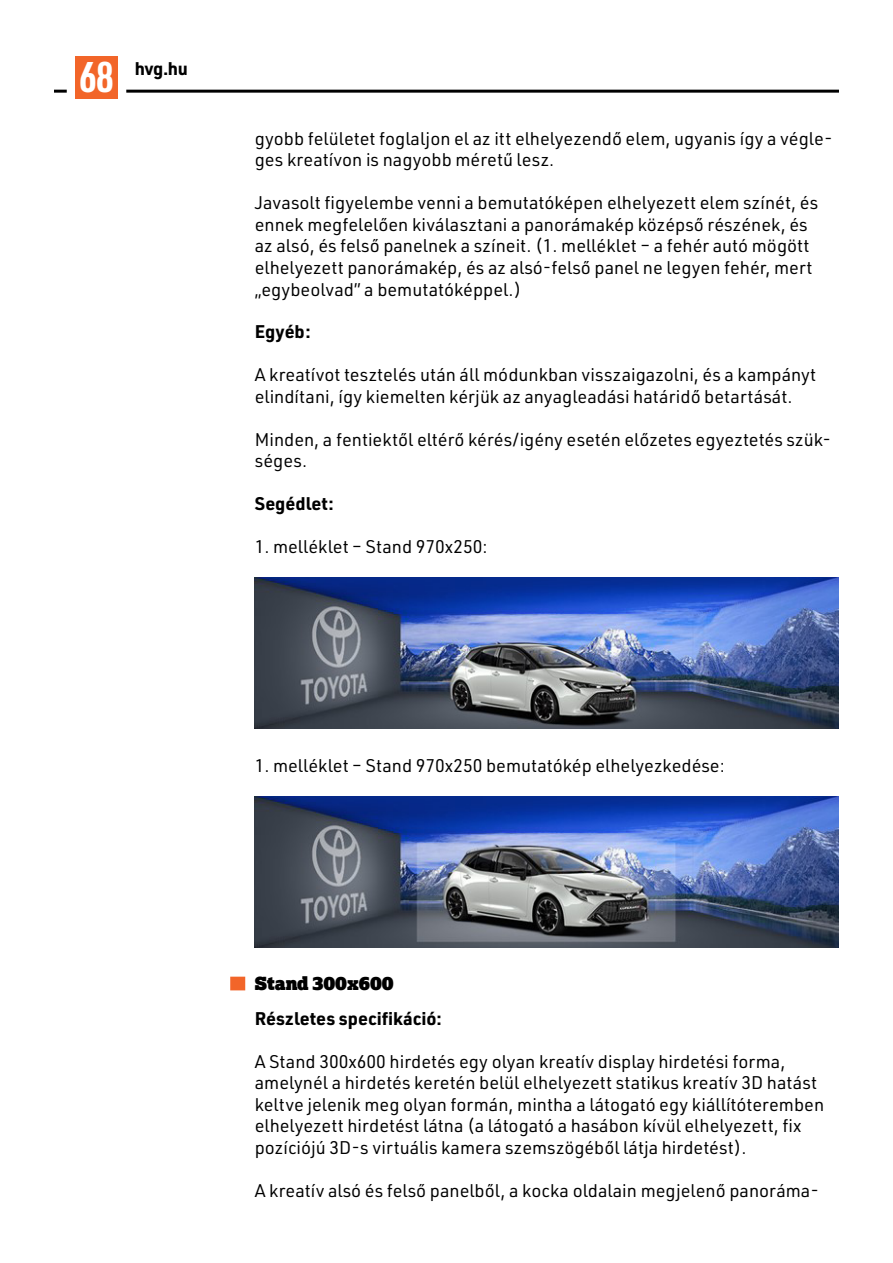
<style>
.page{position:relative;width:893px;height:1263px;background:#fff}
.page>*{position:absolute;margin:0;border:0;box-sizing:border-box;transform-origin:0 0}
.t1{font:700 42px "URWDIN Cond";color:#fff}
.t2{font:18px/21.6px "URWDIN";color:#000}
.t3{font:700 18px "URWDIN";color:#000}
.t4{font:18px "Lexia Advertising";color:#000}
</style>
<div class="page">
<hr style="left:126px;top:90px;width:713px;height:3px;background:#000">
<svg style="left:54px;top:90px;width:13px;height:3px"></svg>
<div style="left:75px;top:56px;width:43px;height:43px;background:#f26529"></div>
<div style="left:230px;top:977px;width:15px;height:13px;background:#f26529"></div>
<img style="left:255px;top:578px;width:584px;height:151px">
<img style="left:255px;top:796px;width:584px;height:151px">
<h1 class="t1" style="left:79px;top:48px;width:36px">68</h1>
<p class="t3" style="left:135px;top:56px;width:55px">hvg.hu</p>
<p class="t2" style="left:255px;top:127px;width:579px">gyobb felületet foglaljon el az itt elhelyezendő elem, ugyanis így a végle&shy;ges kreatívon is nagyobb méretű lesz.</p>
<p class="t2" style="left:255px;top:191px;width:565px">Javasolt figyelembe venni a bemutatóképen elhelyezett elem színét, és ennek megfelelően kiválasztani a panorámakép középső részének, és az alsó, és felső panelnek a színeit. (1. melléklet – a fehér autó mögött elhelyezett panorámakép, és az alsó-felső panel ne legyen fehér, mert „egybeolvad” a bemutatóképpel.)</p>
<p class="t3" style="left:255px;top:320px;width:58px">Egyéb:</p>
<p class="t2" style="left:255px;top:363px;width:563px">A kreatívot tesztelés után áll módunkban visszaigazolni, és a kampányt elindítani, így kiemelten kérjük az anyagleadási határidő betartását.</p>
<p class="t2" style="left:255px;top:428px;width:578px">Minden, a fentiektől eltérő kérés/igény esetén előzetes egyeztetés szük&shy;séges.</p>
<p class="t3" style="left:255px;top:491px;width:81px">Segédlet:</p>
<p class="t2" style="left:255px;top:535px;width:234px">1. melléklet – Stand 970x250:</p>
<p class="t2" style="left:255px;top:754px;width:472px">1. melléklet – Stand 970x250 bemutatókép elhelyezkedése:</p>
<p class="t4" style="left:255px;top:972px;width:141px">Stand 300x600</p>
<p class="t3" style="left:255px;top:1006px;width:189px">Részletes specifikáció:</p>
<p class="t2" style="left:255px;top:1050px;width:571px">A Stand 300x600 hirdetés egy olyan kreatív display hirdetési forma, amelynél a hirdetés keretén belül elhelyezett statikus kreatív 3D hatást keltve jelenik meg olyan formán, mintha a látogató egy kiállítóteremben elhelyezett hirdetést látna (a látogató a hasábon kívül elhelyezett, fix pozíciójú 3D-s virtuális kamera szemszögéből látja hirdetést).</p>
<p class="t2" style="left:255px;top:1179px;width:566px">A kreatív alsó és felső panelből, a kocka oldalain megjelenő panoráma-</p>
</div>
